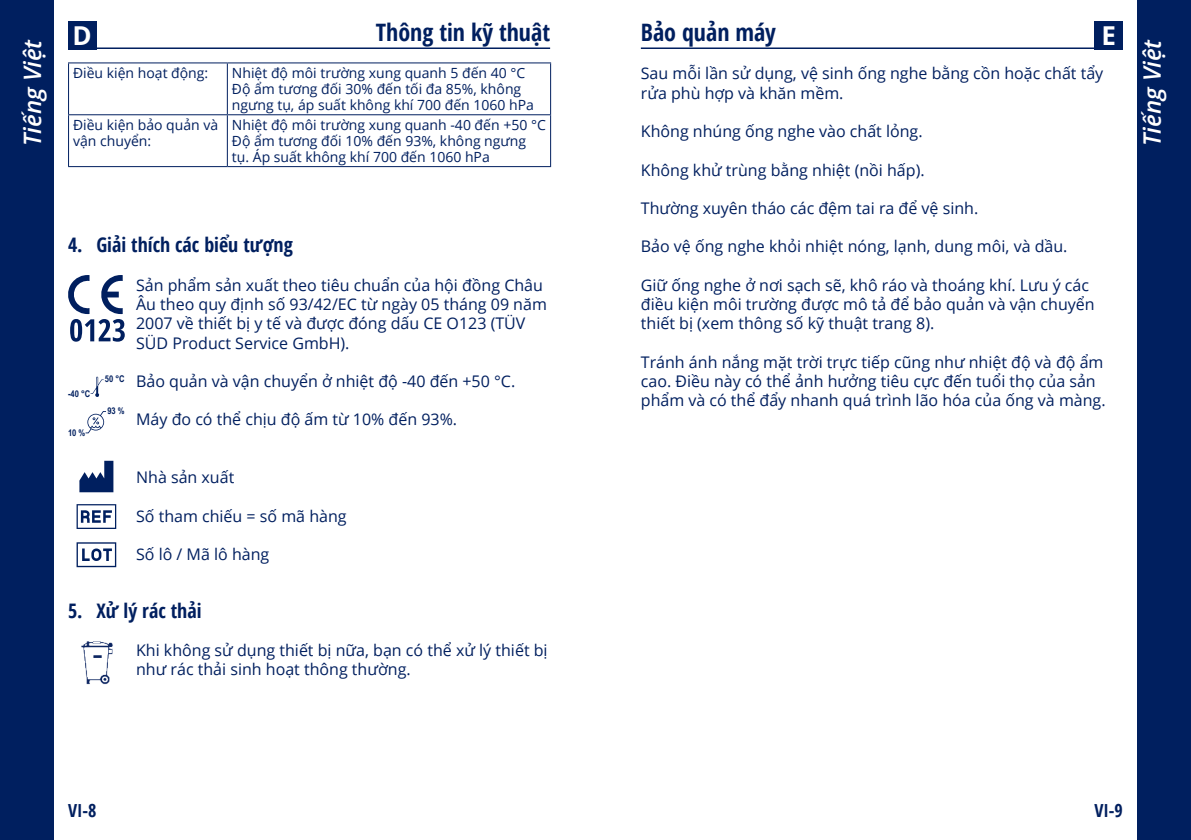
<style>
.page{position:relative;width:1191px;height:840px;background:#fff}
.page>*{position:absolute;margin:0;border:0;box-sizing:border-box;transform-origin:0 0}
.t1{font:700 26px "Open Sans";color:#fff}
.t2{font:700 condensed 24px "Open Sans";color:#001f5f}
.t3{font:italic 600 24px "Open Sans";color:#fff}
.t4{font:700 condensed 20px "Open Sans";color:#001f5f}
.t5{font:700 condensed 18px "Open Sans";color:#001f5f}
.t6{font:16px/19.2px "Open Sans";color:#001f5f}
.t7{font:14px/16px "Open Sans";color:#001f5f}
.t8{font:700 9.2px "Arial Narrow";color:#001f5f}
</style>
<div class="page">
<div style="left:1137px;top:0;width:54px;height:839px;background:#001f5f"></div>
<div style="left:0;top:0;width:54px;height:839px;background:#001f5f"></div>
<hr style="left:641px;top:47px;width:482px;height:2px;background:#001f5f">
<hr style="left:68px;top:47px;width:482px;height:2px;background:#001f5f">
<div style="left:1094px;top:21px;width:29px;height:28px;background:#001f5f"></div>
<div style="left:68px;top:21px;width:28px;height:28px;background:#001f5f"></div>
<svg style="left:91px;top:376px;width:13px;height:21px"></svg>
<svg style="left:86px;top:411px;width:20px;height:22px"></svg>
<svg style="left:79px;top:460px;width:34px;height:32px"></svg>
<svg style="left:77px;top:504px;width:39px;height:24px"></svg>
<img style="left:81px;top:641px;width:32px;height:44px">
<svg style="left:68px;top:275px;width:57px;height:66px"></svg>
<hr style="left:68px;top:63px;width:1px;height:51px;background:#001f5f">
<hr style="left:227px;top:63px;width:1px;height:51px;background:#001f5f">
<hr style="left:550px;top:63px;width:1px;height:51px;background:#001f5f">
<hr style="left:68px;top:115px;width:1px;height:51px;background:#001f5f">
<hr style="left:227px;top:115px;width:1px;height:51px;background:#001f5f">
<hr style="left:550px;top:115px;width:1px;height:51px;background:#001f5f">
<hr style="left:68px;top:166px;width:159px;height:1px;background:#001f5f">
<hr style="left:227px;top:166px;width:324px;height:1px;background:#001f5f">
<hr style="left:68px;top:62px;width:159px;height:1px;background:#001f5f">
<hr style="left:227px;top:62px;width:324px;height:1px;background:#001f5f">
<hr style="left:68px;top:114px;width:159px;height:1px;background:#001f5f">
<hr style="left:227px;top:114px;width:324px;height:1px;background:#001f5f">
<svg style="left:77px;top:542px;width:39px;height:25px"></svg>
<h1 class="t1" style="left:73px;top:17px;width:21px">D</h1>
<h2 class="t2" style="left:376px;top:16px;width:176px">Thông tin kỹ thuật</h2>
<h2 class="t2" style="left:641px;top:16px;width:137px">Bảo quản máy</h2>
<h1 class="t1" style="left:1101px;top:17px;width:16px">E</h1>
<h2 class="t3" style="left:16px;top:146px;width:108px;rotate:-90deg">Tiếng Việt</h2>
<h2 class="t3" style="left:1135px;top:146px;width:108px;rotate:-90deg">Tiếng Việt</h2>
<p class="t6" style="left:641px;top:64px;width:464px">Sau mỗi lần sử dụng, vệ sinh ống nghe bằng cồn hoặc chất tẩy rửa phù hợp và khăn mềm.</p>
<p class="t6" style="left:641px;top:121px;width:283px">Không nhúng ống nghe vào chất lỏng.</p>
<p class="t6" style="left:641px;top:160px;width:285px">Không khử trùng bằng nhiệt (nồi hấp).</p>
<p class="t6" style="left:641px;top:198px;width:339px">Thường xuyên tháo các đệm tai ra để vệ sinh.</p>
<p class="t6" style="left:641px;top:236px;width:428px">Bảo vệ ống nghe khỏi nhiệt nóng, lạnh, dung môi, và dầu.</p>
<p class="t6" style="left:641px;top:275px;width:455px">Giữ ống nghe ở nơi sạch sẽ, khô ráo và thoáng khí. Lưu ý các điều kiện môi trường được mô tả để bảo quản và vận chuyển thiết bị (xem thông số kỹ thuật trang 8).</p>
<p class="t6" style="left:641px;top:352px;width:466px">Tránh ánh nắng mặt trời trực tiếp cũng như nhiệt độ và độ ẩm cao. Điều này có thể ảnh hưởng tiêu cực đến tuổi thọ của sản phẩm và có thể đẩy nhanh quá trình lão hóa của ống và màng.</p>
<p class="t7" style="left:73px;top:65px;width:137px">Điều kiện hoạt động:</p>
<p class="t7" style="left:232px;top:65px;width:303px">Nhiệt độ môi trường xung quanh 5 đến 40 °C<br>Độ ẩm tương đối 30% đến tối đa 85%, không ngưng tụ, áp suất không khí 700 đến 1060 hPa</p>
<p class="t7" style="left:73px;top:116px;width:147px">Điều kiện bảo quản và vận chuyển:</p>
<p class="t7" style="left:232px;top:116px;width:315px">Nhiệt độ môi trường xung quanh -40 đến +50 °C<br>Độ ẩm tương đối 10% đến 93%, không ngưng tụ. Áp suất không khí 700 đến 1060 hPa</p>
<p class="t4" style="left:68px;top:231px;width:226px">4. Giải thích các biểu tượng</p>
<p class="t6" style="left:136px;top:275px;width:412px">Sản phẩm sản xuất theo tiêu chuẩn của hội đồng Châu Âu theo quy định số 93/42/EC từ ngày 05 tháng 09 năm 2007 về thiết bị y tế và được đóng dấu CE O123 (TÜV SÜD Product Service GmbH).</p>
<p class="t6" style="left:136px;top:371px;width:381px">Bảo quản và vận chuyển ở nhiệt độ -40 đến +50 °C.</p>
<p class="t6" style="left:136px;top:409px;width:322px">Máy đo có thể chịu độ ấm từ 10% đến 93%.</p>
<p class="t8" style="left:105px;top:372px;width:21px">50 °C</p>
<p class="t8" style="left:68px;top:387px;width:24px">-40 °C</p>
<p class="t8" style="left:107px;top:403px;width:19px">93 %</p>
<p class="t8" style="left:68px;top:426px;width:19px">10 %</p>
<p class="t6" style="left:136px;top:467px;width:100px">Nhà sản xuất</p>
<p class="t6" style="left:136px;top:505px;width:212px">Số tham chiếu = số mã hàng</p>
<p class="t6" style="left:136px;top:544px;width:135px">Số lô / Mã lô hàng</p>
<p class="t4" style="left:68px;top:596px;width:135px">5. Xử lý rác thải</p>
<p class="t6" style="left:136px;top:640px;width:413px">Khi không sử dụng thiết bị nữa, bạn có thể xử lý thiết bị như rác thải sinh hoạt thông thường.</p>
<p class="t5" style="left:68px;top:797px;width:30px">VI-8</p>
<p class="t5" style="left:1094px;top:797px;width:30px">VI-9</p>
</div>
